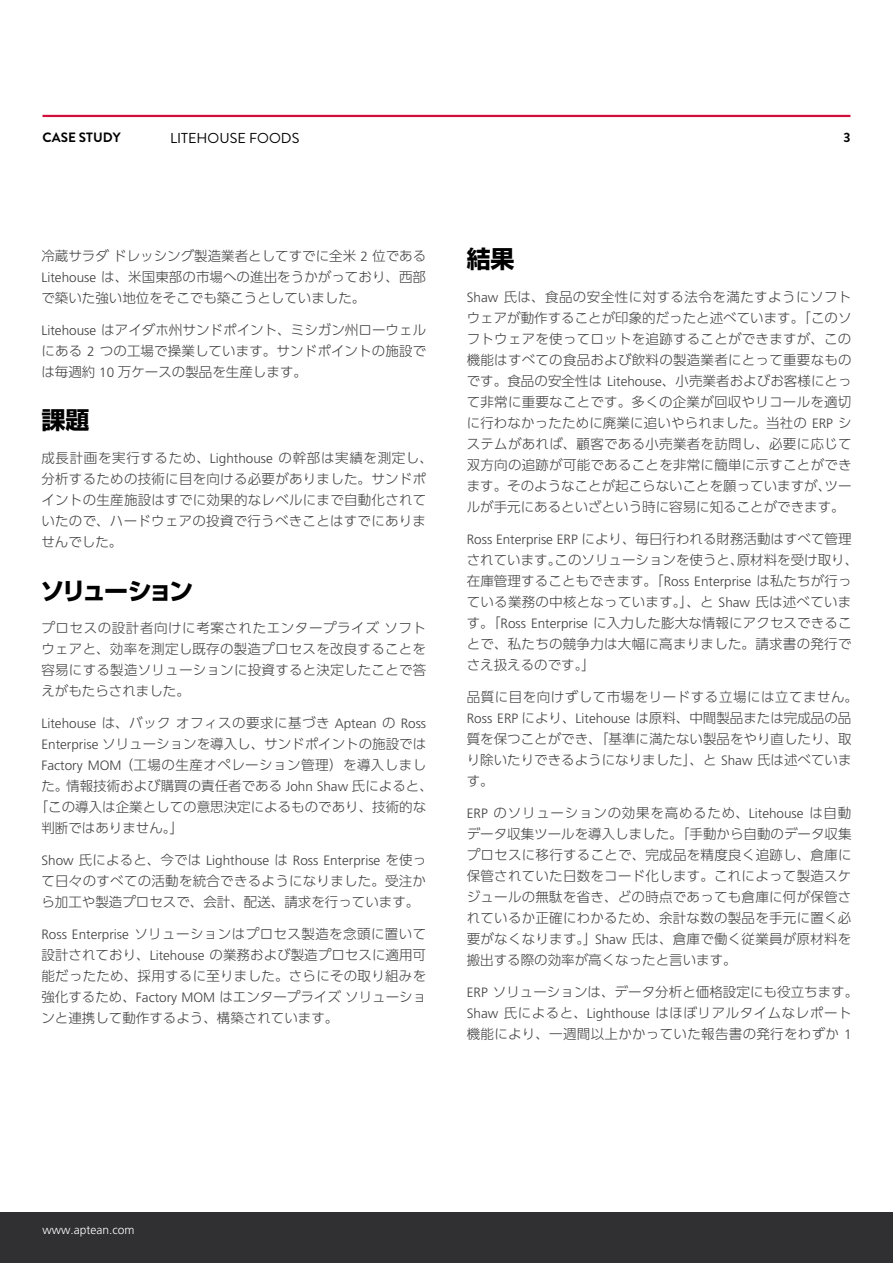
<style>
.page{position:relative;width:893px;height:1263px;background:#fff}
.page>*{position:absolute;margin:0;border:0;box-sizing:border-box;transform-origin:0 0}
.t1{font:700 24px "Shin Go Pro";letter-spacing:-.125em;color:#000}
.t2{font:700 24px "Shin Go Pro";letter-spacing:-.095em;color:#000}
.t3{font:14.4px "Brandon Grotesque";color:#000}
.t4{font:300 13.5px/21px "UD Shin Go Pro";letter-spacing:.005em;color:#404042;text-align:justify}
.t5{font:300 13.5px/21px "UD Shin Go Pro";letter-spacing:.025em;color:#404042}
.t6{font:300 13.5px "Frutiger LT Std";color:#404042}
.t7{font:300 13.5px "UD Shin Go Pro";letter-spacing:.035em;color:#404042}
.t8{font:700 13.5px "Brandon Grotesque";color:#000}
.t9{font:300 12px "Frutiger LT Std";color:#fff}
.s1{font-family:"Frutiger LT Std"}
.s2{font-family:"UD Shin Go Pro"}
</style>
<div class="page">
<div style="left:0;top:1212px;width:893px;height:51px;background:#302f31"></div>
<hr style="left:43px;top:115px;width:807px;height:2px;background:#d0103a">
<p class="t8" style="left:43px;top:128px;width:80px">CASE STUDY</p>
<p class="t3" style="left:170px;top:128px;width:131px">LITEHOUSE FOODS</p>
<p class="t8" style="left:843px;top:128px;width:9px">3</p>
<p class="t4" style="left:41px;top:245px;width:386px">冷蔵サラダドレッシング製造業者としてすでに全米 <span class="s1">2</span> 位である<span class="s1">Litehouse</span> は、米国東部の市場への進出をうかがっており、西部で築いた強い地位をそこでも築こうとしていました。</p>
<p class="t4" style="left:41px;top:319px;width:386px"><span class="s1">Litehouse</span> はアイダホ州サンドポイント、ミシガン州ローウェルにある <span class="s1">2</span> つの工場で操業しています。サンドポイントの施設では毎週約 <span class="s1">10</span> 万ケースの製品を生産します。</p>
<p class="t2" style="left:41px;top:401px;width:50px">課題</p>
<p class="t4" style="left:41px;top:447px;width:393px;text-align:left">成長計画を実行するため、<span class="s1">Lighthouse</span> の幹部は実績を測定し、分析するための技術に目を向ける必要がありました。サンドポイントの生産施設はすでに効果的なレベルにまで自動化されていたので、ハードウェアの投資で行うべきことはすでにありませんでした。</p>
<p class="t1" style="left:41px;top:571px;width:154px">ソリューション</p>
<p class="t4" style="left:41px;top:617px;width:386px">プロセスの設計者向けに考案されたエンタープライズソフトウェアと、効率を測定し既存の製造プロセスを改良することを容易にする製造ソリューションに投資すると決定したことで答えがもたらされました。</p>
<p class="t6" style="left:41px;top:716px;width:386px">Litehouse <span class="s2">は、バックオフィスの要求に基づき</span> Aptean <span class="s2">の</span> Ross</p>
<p class="t4" style="left:41px;top:733px;width:386px"><span class="s1">Enterprise</span> ソリューションを導入し、サンドポイントの施設では</p>
<p class="t7" style="left:41px;top:754px;width:386px"><span class="s1">Factory MOM</span>（工場の生産オペレーション管理）を導入しまし</p>
<p class="t4" style="left:41px;top:775px;width:393px">た。情報技術および購買の責任者である <span class="s1">John Shaw</span> 氏によると、</p>
<p class="t4" style="left:35px;top:796px;width:393px">「この導入は企業としての意思決定によるものであり、技術的な</p>
<p class="t4" style="left:41px;top:817px;width:143px">判断ではありません。」</p>
<p class="t4" style="left:41px;top:849px;width:386px"><span class="s1">Show</span> 氏によると、今では <span class="s1">Lighthouse</span> は <span class="s1">Ross Enterprise</span> を使って日々のすべての活動を統合できるようになりました。受注から加工や製造プロセスで、会計、配送、請求を行っています。</p>
<p class="t4" style="left:41px;top:922px;width:386px"><span class="s1">Ross Enterprise</span> ソリューションはプロセス製造を念頭に置いて設計されており、<span class="s1">Litehouse</span> の業務および製造プロセスに適用可能だったため、採用するに至りました。さらにその取り組みを強化するため、<span class="s1">Factory MOM</span> はエンタープライズソリューションと連携して動作するよう、構築されています。</p>
<p class="t2" style="left:467px;top:240px;width:49px">結果</p>
<p class="t4" style="left:467px;top:286px;width:386px"><span class="s1">Shaw</span> 氏は、食品の安全性に対する法令を満たすようにソフトウェアが動作することが印象的だったと述べています。「このソフトウェアを使ってロットを追跡することができますが、この機能はすべての食品および飲料の製造業者にとって重要なものです。食品の安全性は <span class="s1">Litehouse</span>、小売業者およびお客様にとって非常に重要なことです。多くの企業が回収やリコールを適切に行わなかったために廃業に追いやられました。当社の <span class="s1">ERP</span> システムがあれば、顧客である小売業者を訪問し、必要に応じて双方向の追跡が可能であることを非常に簡単に示すことができます。そのようなことが起こらないことを願っていますが、ツールが手元にあるといざという時に容易に知ることができます。</p>
<p class="t4" style="left:467px;top:528px;width:393px;text-align:left"><span class="s1">Ross Enterprise ERP</span> により、毎日行われる財務活動はすべて管理されています。このソリューションを使うと、原材料を受け取り、在庫管理することもできます。「<span class="s1">Ross Enterprise</span> は私たちが行っている業務の中核となっています。」、と <span class="s1">Shaw</span> 氏は述べています。「<span class="s1">Ross Enterprise</span> に入力した膨大な情報にアクセスできることで、私たちの競争力は大幅に高まりました。請求書の発行でさえ扱えるのです。」</p>
<p class="t4" style="left:467px;top:686px;width:393px;text-align:left">品質に目を向けずして市場をリードする立場には立てません。<br><span class="s1">Ross ERP</span> により、<span class="s1">Litehouse</span> は原料、中間製品または完成品の品質を保つことができ、「基準に満たない製品をやり直したり、取り除いたりできるようになりました」、と <span class="s1">Shaw</span> 氏は述べています。</p>
<p class="t4" style="left:467px;top:802px;width:386px"><span class="s1">ERP</span> のソリューションの効果を高めるため、<span class="s1">Litehouse</span> は自動データ収集ツールを導入しました。「手動から自動のデータ収集プロセスに移行することで、完成品を精度良く追跡し、倉庫に保管されていた日数をコード化します。これによって製造スケジュールの無駄を省き、どの時点であっても倉庫に何が保管されているか正確にわかるため、余計な数の製品を手元に置く必要がなくなります。」<span class="s1">Shaw</span> 氏は、倉庫で働く従業員が原材料を搬出する際の効率が高くなったと言います。</p>
<p class="t5" style="left:467px;top:980px;width:393px"><span class="s1">ERP</span> ソリューションは、データ分析と価格設定にも役立ちます。<br><span class="s1">Shaw</span> 氏によると、<span class="s1">Lighthouse</span> はほぼリアルタイムなレポート機能により、一週間以上かかっていた報告書の発行をわずか <span class="s1">1</span></p>
<p class="t9" style="left:43px;top:1223px;width:94px">www.aptean.com</p>
</div>
